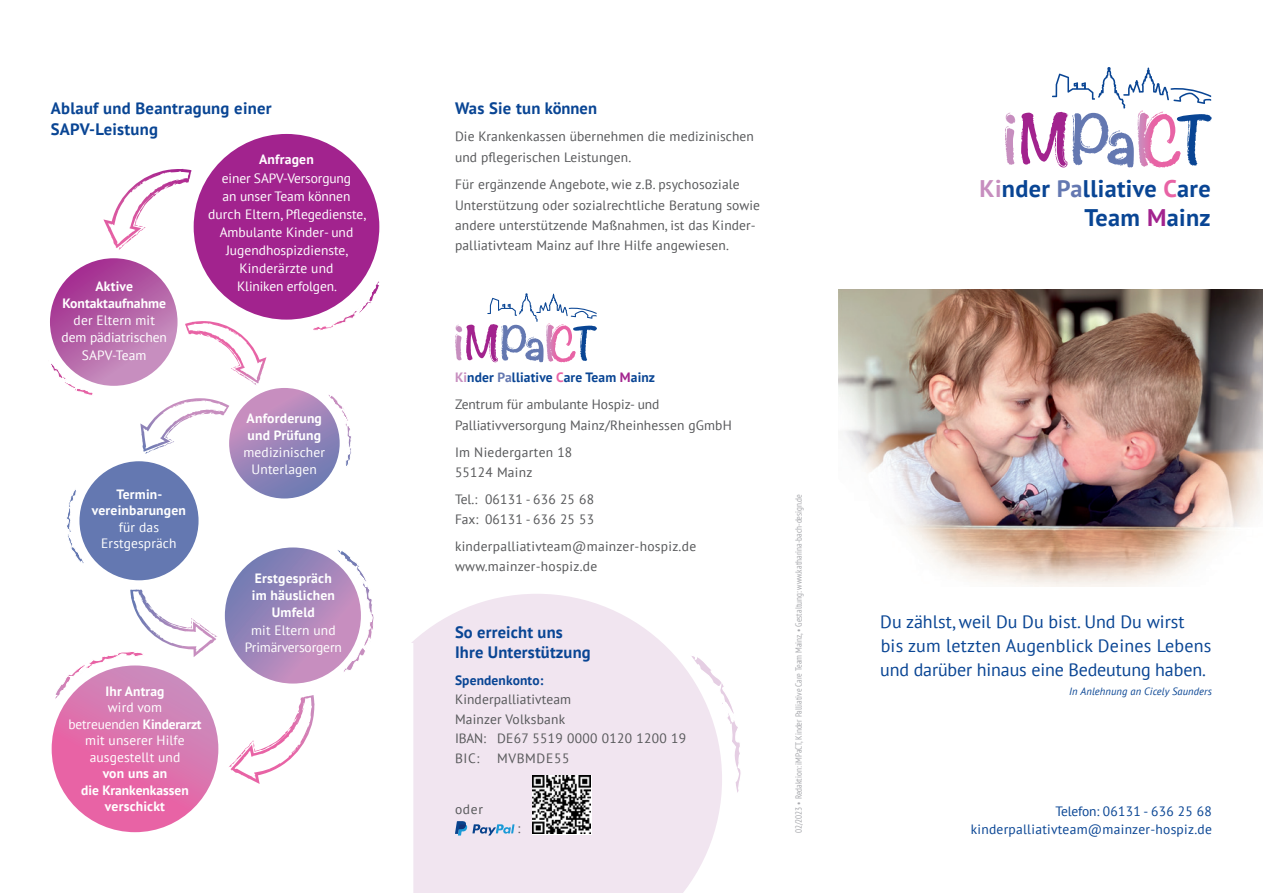
<style>
.page{position:relative;width:1263px;height:893px;background:#fff}
.page>*{position:absolute;margin:0;border:0;box-sizing:border-box;transform-origin:0 0}
.t1{font:700 24px/28.5px "PT Sans";letter-spacing:.015em;color:#094594;text-align:right}
.t2{font:18px/24px "PT Sans";color:#094594}
.t3{font:700 16.5px/19.5px "PT Sans";letter-spacing:.015em;color:#094594}
.t4{font:13.5px/27px "PT Sans";letter-spacing:.01em;color:#57585a}
.t5{font:13.5px/18px "PT Sans";color:#fff;text-align:center}
.t6{font:700 13.5px/17.2px "PT Sans";letter-spacing:.015em;color:#fff;text-align:center}
.t7{font:13.5px/18px "PT Sans";letter-spacing:.02em;color:#094594;text-align:right}
.t8{font:700 13.5px "PT Sans";letter-spacing:.01em;color:#094594}
.t9{font:13.5px "PT Sans";letter-spacing:.05em;color:#57585a}
.t10{font:italic 10.5px "PT Sans";letter-spacing:.01em;color:#094594}
.t11{font:condensed 9px "PT Sans";color:#a8a9ad}
.s1{font-weight:700}
.s2{color:#c78ebf}
.s3{color:#6478b1}
.s4{color:#e863a5}
.s5{color:#a2238e}
.s6{font-weight:700;color:#c78ebf}
.s7{font-weight:700;color:#094594}
.s8{font-weight:700;color:#6478b1}
.s9{font-weight:700;color:#e863a5}
.s10{font-weight:700;color:#a2238e}
</style>
<div class="page">
<svg style="left:455px;top:293px;width:142px;height:69px"></svg>
<img style="left:838px;top:289px;width:425px;height:298px">
<svg style="left:413px;top:594px;width:307px;height:299px;background:#f2e7f1"></svg>
<svg style="left:1005px;top:67px;width:207px;height:101px"></svg>
<svg style="left:103px;top:169px;width:89px;height:79px"></svg>
<svg style="left:225px;top:547px;width:136px;height:137px;background:#a086ba"></svg>
<svg style="left:229px;top:388px;width:111px;height:110px;background:#9e85b9"></svg>
<div style="left:79px;top:461px;width:120px;height:119px;background:#6478b1;border-radius:50%"></div>
<div style="left:194px;top:134px;width:185px;height:186px;background:#a2238e;border-radius:50%"></div>
<svg style="left:50px;top:258px;width:128px;height:128px;background:#b663a8"></svg>
<svg style="left:52px;top:665px;width:166px;height:167px;background:#de6fac"></svg>
<svg style="left:185px;top:321px;width:78px;height:62px"></svg>
<svg style="left:140px;top:405px;width:89px;height:47px"></svg>
<svg style="left:231px;top:696px;width:84px;height:88px"></svg>
<svg style="left:455px;top:821px;width:59px;height:14px"></svg>
<svg style="left:532px;top:775px;width:59px;height:59px"></svg>
<img style="left:533px;top:776px;width:57px;height:57px">
<svg style="left:689px;top:654px;width:52px;height:150px"></svg>
<svg style="left:337px;top:550px;width:76px;height:122px"></svg>
<svg style="left:327px;top:395px;width:24px;height:75px"></svg>
<svg style="left:67px;top:489px;width:18px;height:74px"></svg>
<svg style="left:309px;top:280px;width:71px;height:50px"></svg>
<svg style="left:51px;top:360px;width:44px;height:35px"></svg>
<svg style="left:55px;top:589px;width:161px;height:111px"></svg>
<p class="t3" style="left:51px;top:98px;width:222px;line-height:20.2px">Ablauf und Beantragung einer<br>SAPV-Leistung</p>
<p class="t6" style="left:259px;top:151px;width:56px">Anfragen</p>
<p class="t5" style="left:208px;top:169px;width:159px">einer SAPV-Versorgung<br>an unser Team können durch Eltern, Pflegedienste,<br>Ambulante Kinder- und<br>Jugendhospizdienste,<br>Kinderärzte und</p>
<p class="t6" style="left:95px;top:277px;width:39px">Aktive</p>
<p class="t5" style="left:237px;top:277px;width:101px">Kliniken erfolgen.</p>
<p class="t6" style="left:63px;top:294px;width:105px">Kontaktaufnahme</p>
<p class="t5" style="left:62px;top:311px;width:107px;line-height:17.2px">der Eltern mit dem pädiatrischen<br>SAPV-Team</p>
<p class="t6" style="left:92px;top:486px;width:96px;line-height:16.5px">Termin&shy;vereinbarungen</p>
<p class="t5" style="left:101px;top:518px;width:77px;line-height:16.5px">für das<br>Erstgespräch</p>
<p class="t6" style="left:106px;top:682px;width:60px">Ihr Antrag</p>
<p class="t5" style="left:68px;top:699px;width:135px;line-height:16.5px">wird vom<br>betreuenden <span class="s1">Kinderarzt </span>mit unserer Hilfe ausgestellt und</p>
<p class="t6" style="left:81px;top:765px;width:109px;line-height:16.5px">von uns an<br>die Krankenkassen verschickt</p>
<p class="t6" style="left:247px;top:409px;width:77px;text-align:left">Anforderung und Prüfung</p>
<p class="t5" style="left:243px;top:443px;width:83px;line-height:17.2px">medizinischer<br>Unterlagen</p>
<p class="t6" style="left:252px;top:569px;width:85px">Erstgespräch im häuslichen<br>Umfeld</p>
<p class="t5" style="left:245px;top:621px;width:98px;line-height:17.2px">mit Eltern und<br>Primärversorgern</p>
<p class="t3" style="left:455px;top:98px;width:143px">Was Sie tun können</p>
<p class="t4" style="left:455px;top:126px;width:300px;line-height:20.2px">Die Krankenkassen übernehmen die medizinischen und pflegerischen Leistungen.</p>
<p class="t4" style="left:455px;top:174px;width:307px;line-height:20.2px">Für ergänzende Angebote, wie z.B. psychosoziale Unterstützung oder sozialrechtliche Beratung sowie andere unterstützende Maßnahmen, ist das Kinder&shy;palliativteam Mainz auf Ihre Hilfe angewiesen.</p>
<h1 class="t1" style="left:980px;top:174px;width:233px"><span class="s2">Ki</span>nder <span class="s3">Pa</span>lliative <span class="s4">C</span>are<br>Team <span class="s5">M</span>ainz</h1>
<p class="t4" style="left:455px;top:364px;width:206px"><span class="s6">Ki</span><span class="s7">nder</span> <span class="s8">Pa</span><span class="s7">lliative</span> <span class="s9">C</span><span class="s7">are Team</span> <span class="s10">M</span><span class="s7">ainz<br></span>Zentrum für ambulante Hospiz- und</p>
<p class="t4" style="left:455px;top:411px;width:278px">Palliativversorgung Mainz/Rheinhessen gGmbH<br>Im Niedergarten 18</p>
<p class="t4" style="left:455px;top:458px;width:141px">55124 Mainz<br>Tel.: 06131 - 636 25 68</p>
<p class="t4" style="left:455px;top:505px;width:243px">Fax: 06131 - 636 25 53 kinderpalliativteam@mainzer-hospiz.de</p>
<p class="t4" style="left:455px;top:553px;width:144px">www.mainzer-hospiz.de</p>
<p class="t3" style="left:455px;top:622px;width:137px">So erreicht uns<br>Ihre Unterstützung</p>
<p class="t8" style="left:455px;top:671px;width:90px">Spendenkonto:</p>
<p class="t4" style="left:455px;top:689px;width:233px;line-height:19.5px">Kinderpalliativteam<br>Mainzer Volksbank<br>IBAN: DE67 5519 0000 0120 1200 19<br>BIC:</p>
<p class="t9" style="left:497px;top:749px;width:74px">MVBMDE55</p>
<p class="t4" style="left:455px;top:795px;width:29px">oder</p>
<p class="t4" style="left:517px;top:815px;width:4px">:</p>
<p class="t11" style="left:793px;top:833px;width:341px;rotate:-90deg">02/2023 • Redaktion: iMPaCT, Kinder Palliative Care Team Mainz, • Gestaltung: www.katharina-bach-design.de</p>
<h2 class="t2" style="left:880px;top:609px;width:333px">Du zählst, weil Du Du bist. Und Du wirst bis zum letzten Augenblick Deines Lebens und darüber hinaus eine Bedeutung haben.</h2>
<p class="t10" style="left:1069px;top:685px;width:144px">In Anlehnung an Cicely Saunders</p>
<p class="t7" style="left:971px;top:801px;width:243px">Telefon: 06131 - 636 25 68 kinderpalliativteam@mainzer-hospiz.de</p>
</div>
